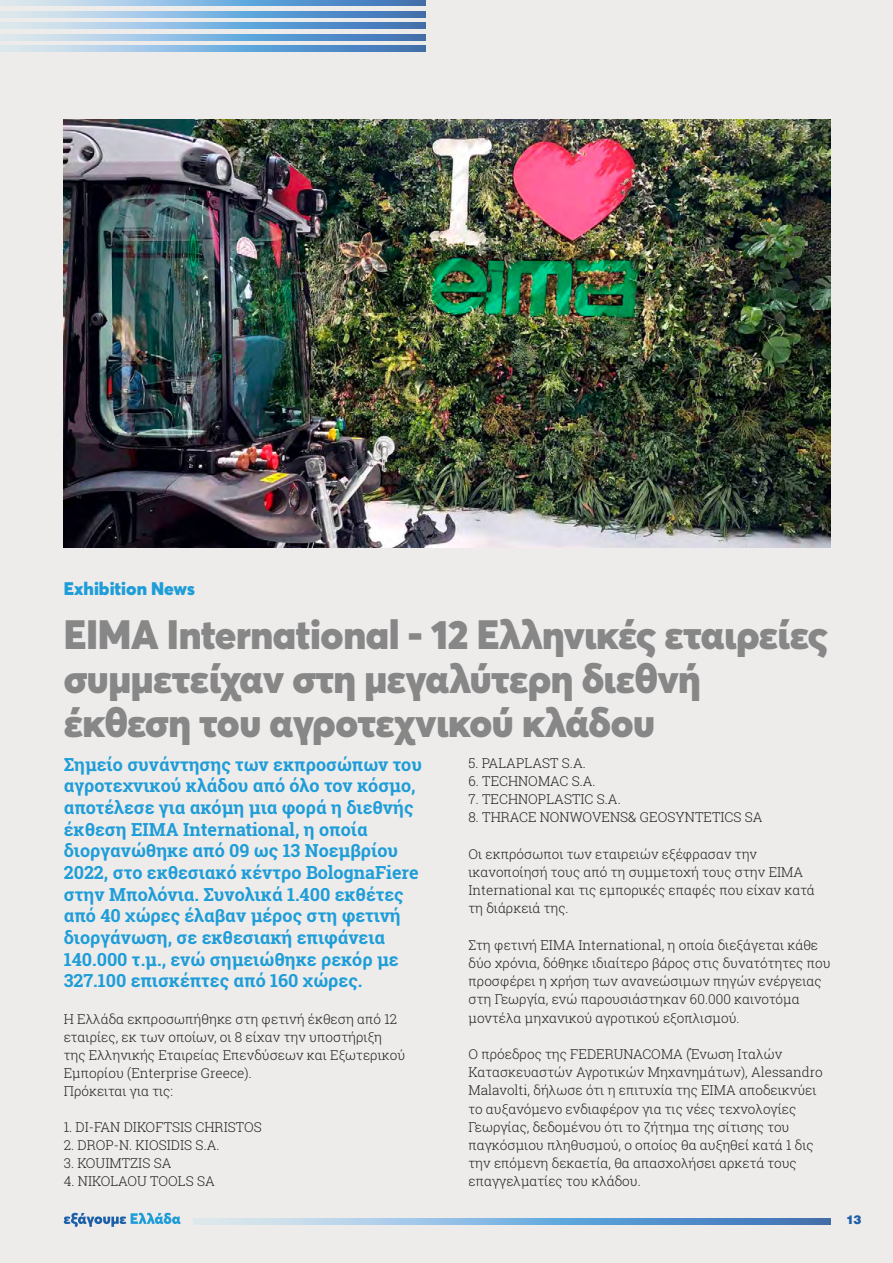
<style>
.page{position:relative;width:893px;height:1263px;background:#edeceb}
.page>*{position:absolute;margin:0;border:0;box-sizing:border-box;transform-origin:0 0}
.t1{font:900 40.5px/44px "Averta";letter-spacing:-.01em;color:#888787}
.t2{font:700 18px/21.6px "Roboto Slab";color:#1e9dd8}
.t3{font:900 18px "Averta";color:#1e9dd8}
.t4{font:300 13.5px/18.1px "Roboto Slab";color:#231f20}
.t5{font:900 12px "UB Helvetica";color:#1b5fa9}
</style>
<div class="page">
<svg style="left:0;top:0;width:426px;height:6px;background:#83b0d9"></svg>
<svg style="left:0;top:23px;width:426px;height:6px;background:#83b0d9"></svg>
<svg style="left:0;top:46px;width:426px;height:5px;background:#83b0d9"></svg>
<svg style="left:0;top:11px;width:426px;height:6px;background:#83b0d9"></svg>
<svg style="left:0;top:34px;width:426px;height:6px;background:#83b0d9"></svg>
<svg style="left:64px;top:1213px;width:117px;height:14px"></svg>
<svg style="left:194px;top:1219px;width:637px;height:5px;background:#83b0d9"></svg>
<img style="left:64px;top:119px;width:767px;height:429px">
<h2 class="t3" style="left:64px;top:577px;width:133px">Exhibition News</h2>
<h1 class="t1" style="left:64px;top:612px;width:766px">ΕΙΜΑ International - 12 Ελληνικές εταιρείες συμμετείχαν στη μεγαλύτερη διεθνή έκθεση του αγροτεχνικού κλάδου</h1>
<p class="t2" style="left:64px;top:753px;width:360px">Σημείο συνάντησης των εκπροσώπων του αγροτεχνικού κλάδου από όλο τον κόσμο, αποτέλεσε για ακόμη μια φορά η διεθνής έκθεση ΕΙΜΑ International, η οποία διοργανώθηκε από 09 ως 13 Νοεμβρίου 2022, στο εκθεσιακό κέντρο BolognaFiere στην Μπολόνια. Συνολικά 1.400 εκθέτες από 40 χώρες έλαβαν μέρος στη φετινή διοργάνωση, σε εκθεσιακή επιφάνεια 140.000 τ.μ., ενώ σημειώθηκε ρεκόρ με 327.100 επισκέπτες από 160 χώρες.</p>
<p class="t4" style="left:64px;top:1009px;width:343px">Η Ελλάδα εκπροσωπήθηκε στη φετινή έκθεση από 12 εταιρίες, εκ των οποίων, οι 8 είχαν την υποστήριξη της Ελληνικής Εταιρείας Επενδύσεων και Εξωτερικού Εμπορίου (Enterprise Greece).<br>Πρόκειται για τις:</p>
<p class="t4" style="left:64px;top:1118px;width:200px">1. DI-FAN DIKOFTSIS CHRISTOS</p>
<p class="t4" style="left:64px;top:1136px;width:157px">2. DROP-N. KIOSIDIS S.A.</p>
<p class="t4" style="left:64px;top:1154px;width:109px">3. KOUIMTZIS SA</p>
<p class="t4" style="left:64px;top:1172px;width:153px">4. NIKOLAOU TOOLS SA</p>
<p class="t4" style="left:468px;top:753px;width:119px">5. PALAPLAST S.A.</p>
<p class="t4" style="left:468px;top:771px;width:129px">6. TECHNOMAC S.A.</p>
<p class="t4" style="left:468px;top:790px;width:154px">7. TECHNOPLASTIC S.A.</p>
<p class="t4" style="left:468px;top:808px;width:296px">8. THRACE NONWOVENS&amp; GEOSYNTETICS SA</p>
<p class="t4" style="left:468px;top:844px;width:348px">Οι εκπρόσωποι των εταιρειών εξέφρασαν την ικανοποίησή τους από τη συμμετοχή τους στην ΕΙΜΑ International και τις εμπορικές επαφές που είχαν κατά τη διάρκειά της.</p>
<p class="t4" style="left:468px;top:935px;width:364px">Στη φετινή ΕΙΜΑ International, η οποία διεξάγεται κάθε δύο χρόνια, δόθηκε ιδιαίτερο βάρος στις δυνατότητες που προσφέρει η χρήση των ανανεώσιμων πηγών ενέργειας στη Γεωργία, ενώ παρουσιάστηκαν 60.000 καινοτόμα μοντέλα μηχανικού αγροτικού εξοπλισμού.</p>
<p class="t4" style="left:468px;top:1044px;width:356px">Ο πρόεδρος της FEDERUNACOMA (Ένωση Ιταλών Κατασκευαστών Αγροτικών Μηχανημάτων), Alessandro Malavolti, δήλωσε ότι η επιτυχία της EIMA αποδεικνύει το αυξανόμενο ενδιαφέρον για τις νέες τεχνολογίες Γεωργίας, δεδομένου ότι το ζήτημα της σίτισης του παγκόσμιου πληθυσμού, ο οποίος θα αυξηθεί κατά 1 δις την επόμενη δεκαετία, θα απασχολήσει αρκετά τους επαγγελματίες του κλάδου.</p>
<p class="t5" style="left:846px;top:1212px;width:17px">13</p>
</div>
